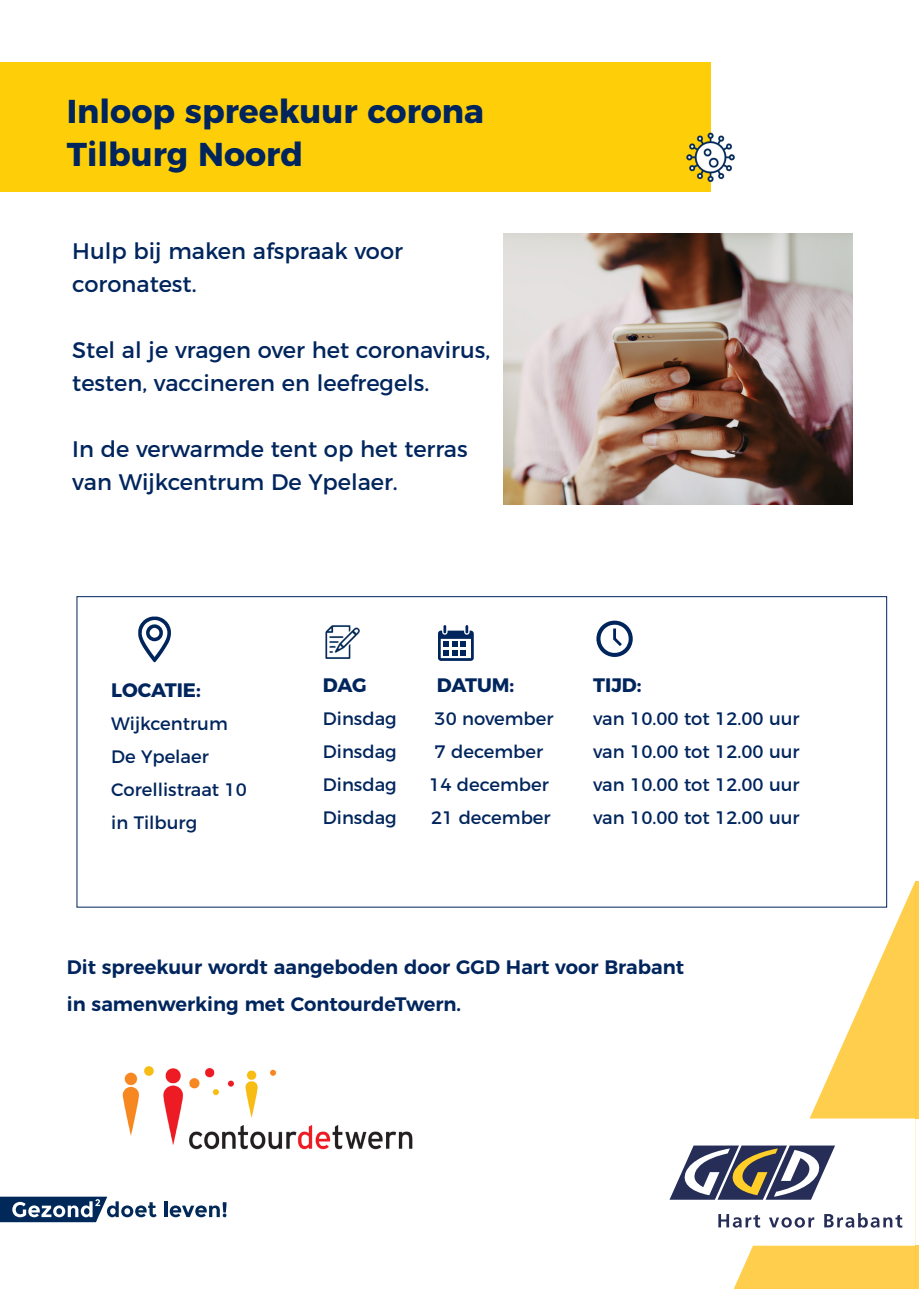
<style>
.page{position:relative;width:919px;height:1289px;background:#fff}
.page>*{position:absolute;margin:0;border:0;box-sizing:border-box;transform-origin:0 0}
.t1{font:700 33px "Montserrat";color:#00255d}
.t2{font:22.5px "Montserrat";color:#00255d}
.t3{font:600 19.5px "Montserrat";color:#00255d}
.t4{font:700 19.5px "Montserrat";color:#00255d}
.t5{font:18px "Montserrat";color:#00255d}
</style>
<div class="page">
<div style="left:0;top:62px;width:710px;height:129px;background:#fece08"></div>
<svg style="left:731px;top:880px;width:184px;height:408px"></svg>
<svg style="left:669px;top:1118px;width:246px;height:127px"></svg>
<hr style="left:915px;top:881px;width:3px;height:237px;background:#fec62c">
<hr style="left:915px;top:1245px;width:3px;height:43px;background:#fec62c">
<hr style="left:164px;top:1201px;width:3px;height:15px;background:#00295a">
<svg style="left:170px;top:1202px;width:56px;height:15px"></svg>
<svg style="left:0;top:1196px;width:156px;height:26px"></svg>
<svg style="left:596px;top:620px;width:36px;height:37px"></svg>
<svg style="left:138px;top:616px;width:33px;height:47px"></svg>
<svg style="left:438px;top:625px;width:36px;height:36px"></svg>
<img style="left:686px;top:130px;width:49px;height:54px">
<img style="left:503px;top:234px;width:349px;height:270px">
<img style="left:122px;top:1066px;width:291px;height:84px">
<img style="left:325px;top:625px;width:35px;height:34px">
<p class="t1" style="left:67px;top:85px;width:419px">Inloop spreekuur corona</p>
<p class="t1" style="left:67px;top:127px;width:238px">Tilburg Noord</p>
<p class="t2" style="left:72px;top:233px;width:332px">Hulp bij maken afspraak voor</p>
<p class="t2" style="left:72px;top:266px;width:126px">coronatest.</p>
<p class="t2" style="left:72px;top:332px;width:419px">Stel al je vragen over het coronavirus,</p>
<p class="t2" style="left:72px;top:365px;width:358px">testen, vaccineren en leefregels.</p>
<p class="t2" style="left:72px;top:431px;width:397px">In de verwarmde tent op het terras</p>
<p class="t2" style="left:72px;top:464px;width:327px">van Wijkcentrum De Ypelaer.</p>
<p class="t4" style="left:111px;top:674px;width:91px">LOCATIE:</p>
<p class="t5" style="left:111px;top:709px;width:118px">Wijkcentrum</p>
<p class="t5" style="left:111px;top:742px;width:99px">De Ypelaer</p>
<p class="t5" style="left:111px;top:775px;width:137px">Corellistraat 10</p>
<p class="t5" style="left:111px;top:808px;width:87px">in Tilburg</p>
<p class="t4" style="left:323px;top:668px;width:45px">DAG</p>
<p class="t4" style="left:437px;top:668px;width:79px">DATUM:</p>
<p class="t4" style="left:593px;top:668px;width:50px">TIJD:</p>
<p class="t5" style="left:323px;top:704px;width:75px">Dinsdag</p>
<p class="t5" style="left:434px;top:704px;width:120px">30 november</p>
<p class="t5" style="left:593px;top:704px;width:208px">van 10.00 tot 12.00 uur</p>
<p class="t5" style="left:323px;top:737px;width:75px">Dinsdag</p>
<p class="t5" style="left:434px;top:737px;width:110px">7 december</p>
<p class="t5" style="left:593px;top:737px;width:208px">van 10.00 tot 12.00 uur</p>
<p class="t5" style="left:323px;top:770px;width:75px">Dinsdag</p>
<p class="t5" style="left:429px;top:770px;width:121px">14 december</p>
<p class="t5" style="left:593px;top:770px;width:208px">van 10.00 tot 12.00 uur</p>
<p class="t5" style="left:323px;top:803px;width:75px">Dinsdag</p>
<p class="t5" style="left:431px;top:803px;width:121px">21 december</p>
<p class="t5" style="left:593px;top:803px;width:208px">van 10.00 tot 12.00 uur</p>
<p class="t3" style="left:67px;top:950px;width:618px">Dit spreekuur wordt aangeboden door GGD Hart voor Brabant</p>
<p class="t3" style="left:67px;top:988px;width:396px">in samenwerking met ContourdeTwern.</p>
</div>
